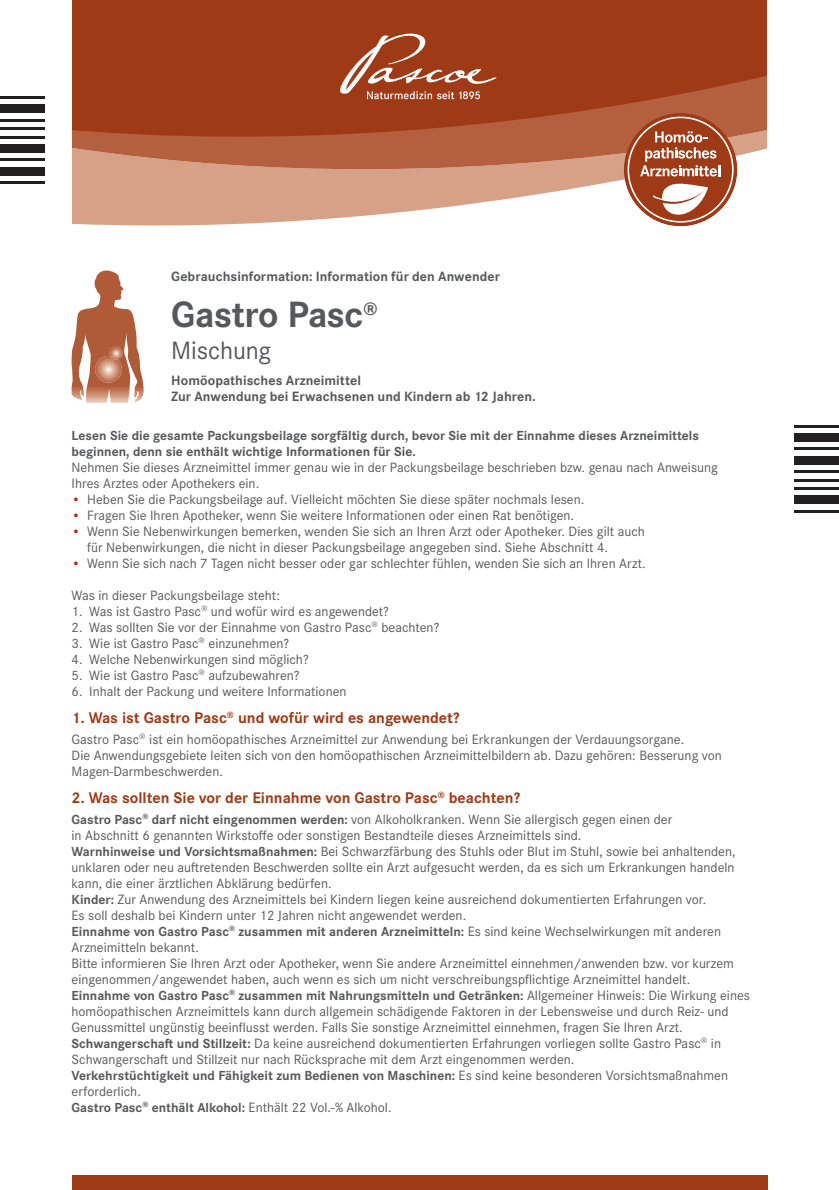
<style>
.page{position:relative;width:839px;height:1190px;background:#fff}
.page>*{position:absolute;margin:0;border:0;box-sizing:border-box;transform-origin:0 0}
.t1{font:700 38px "Corporate S Pro";letter-spacing:-.02em;color:#57585a}
.t2{font:26px "Corporate S Pro";letter-spacing:-.005em;color:#57585a}
.t3{font:700 16px "Corporate S Pro";color:#9f3a16}
.t4{font:14px/16px "Corporate S Pro";color:#57585a}
.t5{font:700 14px/16px "Corporate S Pro";letter-spacing:.005em;color:#57585a}
.t6{font:700 13.6px/16px "Corporate S Pro";color:#57585a}
.s1{font-size:13.6px;color:#9f3a16}
.s2{font-weight:700;font-size:13.6px}
.s3{font-weight:400;font-size:14px}
</style>
<div class="page">
<svg style="left:72px;top:185px;width:663px;height:40px;fill:#d6a187"></svg>
<svg style="left:72px;top:0;width:695px;height:185px;background:#aa4f2d"></svg>
<svg style="left:340px;top:34px;width:156px;height:65px;background:#ae5a3c"></svg>
<div style="left:72px;top:1174px;width:694px;height:16px;background:#9f3a16"></div>
<hr style="left:0;top:181px;width:45px;height:3px;background:#231f20">
<div style="left:0;top:167px;width:45px;height:8px;background:#231f20"></div>
<hr style="left:0;top:158px;width:45px;height:3px;background:#231f20">
<div style="left:0;top:144px;width:45px;height:9px;background:#231f20"></div>
<hr style="left:0;top:136px;width:45px;height:2px;background:#231f20">
<hr style="left:0;top:127px;width:45px;height:3px;background:#231f20">
<hr style="left:0;top:119px;width:45px;height:2px;background:#231f20">
<div style="left:0;top:104px;width:45px;height:9px;background:#231f20"></div>
<hr style="left:0;top:96px;width:45px;height:3px;background:#231f20">
<img style="left:72px;top:271px;width:70px;height:132px">
<img style="left:95px;top:356px;width:27px;height:26px">
<svg style="left:109px;top:347px;width:13px;height:13px"></svg>
<svg style="left:623px;top:113px;width:113px;height:113px"></svg>
<svg style="left:627px;top:117px;width:106px;height:106px"></svg>
<hr style="left:793px;top:425px;width:45px;height:3px;background:#231f20">
<div style="left:793px;top:433px;width:45px;height:9px;background:#231f20"></div>
<hr style="left:793px;top:447px;width:45px;height:3px;background:#231f20">
<div style="left:793px;top:456px;width:45px;height:8px;background:#231f20"></div>
<hr style="left:793px;top:470px;width:45px;height:3px;background:#231f20">
<hr style="left:793px;top:479px;width:45px;height:2px;background:#231f20">
<hr style="left:793px;top:487px;width:45px;height:3px;background:#231f20">
<div style="left:793px;top:496px;width:45px;height:8px;background:#231f20"></div>
<hr style="left:793px;top:510px;width:45px;height:3px;background:#231f20">
<p class="t5" style="left:171px;top:267px;width:330px">Gebrauchsinformation: Information für den Anwender</p>
<h1 class="t1" style="left:171px;top:285px;width:207px">Gastro Pasc<sup>®</sup></h1>
<h2 class="t2" style="left:171px;top:332px;width:101px">Mischung</h2>
<p class="t5" style="left:171px;top:371px;width:366px">Homöopathisches Arzneimittel<br>Zur Anwendung bei Erwachsenen und Kindern ab 12 Jahren.</p>
<p class="t6" style="left:71px;top:426px;width:628px">Lesen Sie die gesamte Packungsbeilage sorgfältig durch, bevor Sie mit der Einnahme dieses Arzneimittels beginnen, denn sie enthält wichtige Informationen für Sie.</p>
<p class="t4" style="left:71px;top:458px;width:647px">Nehmen Sie dieses Arzneimittel immer genau wie in der Packungsbeilage beschrieben bzw. genau nach Anweisung<br>Ihres Arztes oder Apothekers ein.</p>
<p class="t4" style="left:71px;top:490px;width:514px"><span class="s1">•</span> Heben Sie die Packungsbeilage auf. Vielleicht möchten Sie diese später nochmals lesen.</p>
<p class="t4" style="left:71px;top:506px;width:504px"><span class="s1">•</span> Fragen Sie Ihren Apotheker, wenn Sie weitere Informationen oder einen Rat benötigen.</p>
<p class="t4" style="left:87px;top:522px;width:559px;text-indent:-16px"><span class="s1">•</span> Wenn Sie Nebenwirkungen bemerken, wenden Sie sich an Ihren Arzt oder Apotheker. Dies gilt auch für Nebenwirkungen, die nicht in dieser Packungsbeilage angegeben sind. Siehe Abschnitt 4.</p>
<p class="t4" style="left:71px;top:554px;width:575px"><span class="s1">•</span> Wenn Sie sich nach 7 Tagen nicht besser oder gar schlechter fühlen, wenden Sie sich an Ihren Arzt.</p>
<p class="t4" style="left:71px;top:586px;width:210px">Was in dieser Packungsbeilage steht:</p>
<p class="t4" style="left:71px;top:602px;width:319px">1. Was ist Gastro Pasc<sup>®</sup> und wofür wird es angewendet?</p>
<p class="t4" style="left:71px;top:618px;width:369px">2. Was sollten Sie vor der Einnahme von Gastro Pasc<sup>®</sup> beachten?</p>
<p class="t4" style="left:71px;top:634px;width:219px">3. Wie ist Gastro Pasc<sup>®</sup> einzunehmen?</p>
<p class="t4" style="left:71px;top:650px;width:238px">4. Welche Nebenwirkungen sind möglich?</p>
<p class="t4" style="left:71px;top:666px;width:229px">5. Wie ist Gastro Pasc<sup>®</sup> aufzubewahren?</p>
<p class="t4" style="left:71px;top:682px;width:276px">6. Inhalt der Packung und weitere Informationen</p>
<p class="t3" style="left:71px;top:705px;width:389px">1. Was ist Gastro Pasc<sup>®</sup> und wofür wird es angewendet?</p>
<p class="t4" style="left:71px;top:730px;width:651px">Gastro Pasc<sup>®</sup> ist ein homöopathisches Arzneimittel zur Anwendung bei Erkrankungen der Verdauungsorgane.<br>Die Anwendungsgebiete leiten sich von den homöopathischen Arzneimittelbildern ab. Dazu gehören: Besserung von<br>Magen-Darmbeschwerden.</p>
<p class="t3" style="left:71px;top:785px;width:450px">2. Was sollten Sie vor der Einnahme von Gastro Pasc<sup>®</sup> beachten?</p>
<p class="t4" style="left:71px;top:810px;width:665px"><span class="s2">Gastro Pasc</span><sup>®</sup> <span class="s2">darf nicht eingenommen werden:</span> von Alkoholkranken. Wenn Sie allergisch gegen einen der<br>in Abschnitt 6 genannten Wirkstoffe oder sonstigen Bestandteile dieses Arzneimittels sind.<br><span class="s2">Warnhinweise und Vorsichtsmaßnahmen:</span> Bei Schwarzfärbung des Stuhls oder Blut im Stuhl, sowie bei anhaltenden, unklaren oder neu auftretenden Beschwerden sollte ein Arzt aufgesucht werden, da es sich um Erkrankungen handeln kann, die einer ärztlichen Abklärung bedürfen.<br><span class="s2">Kinder:</span> Zur Anwendung des Arzneimittels bei Kindern liegen keine ausreichend dokumentierten Erfahrungen vor.<br>Es soll deshalb bei Kindern unter 12 Jahren nicht angewendet werden.</p>
<p class="t6" style="left:71px;top:922px;width:650px">Einnahme von Gastro Pasc<sup>®</sup> zusammen mit anderen Arzneimitteln: <span class="s3">Es sind keine Wechselwirkungen mit anderen</span></p>
<p class="t4" style="left:71px;top:938px;width:663px">Arzneimitteln bekannt.<br>Bitte informieren Sie Ihren Arzt oder Apotheker, wenn Sie andere Arzneimittel einnehmen/anwenden bzw. vor kurzem eingenommen/angewendet haben, auch wenn es sich um nicht verschreibungspflichtige Arzneimittel handelt.</p>
<p class="t6" style="left:71px;top:986px;width:679px">Einnahme von Gastro Pasc<sup>®</sup> zusammen mit Nahrungsmitteln und Getränken: <span class="s3">Allgemeiner Hinweis: Die Wirkung eines</span></p>
<p class="t4" style="left:71px;top:1002px;width:658px">homöopathischen Arzneimittels kann durch allgemein schädigende Faktoren in der Lebensweise und durch Reiz- und Genussmittel ungünstig beeinflusst werden. Falls Sie sonstige Arzneimittel einnehmen, fragen Sie Ihren Arzt.<br><span class="s2">Schwangerschaft und Stillzeit:</span> Da keine ausreichend dokumentierten Erfahrungen vorliegen sollte Gastro Pasc<sup>®</sup> in Schwangerschaft und Stillzeit nur nach Rücksprache mit dem Arzt eingenommen werden.</p>
<p class="t6" style="left:71px;top:1066px;width:657px">Verkehrstüchtigkeit und Fähigkeit zum Bedienen von Maschinen: <span class="s3">Es sind keine besonderen Vorsichtsmaßnahmen</span></p>
<p class="t4" style="left:71px;top:1082px;width:71px">erforderlich.</p>
<p class="t6" style="left:71px;top:1098px;width:321px">Gastro Pasc<sup>®</sup> enthält Alkohol: <span class="s3">Enthält 22 Vol.-% Alkohol.</span></p>
</div>
